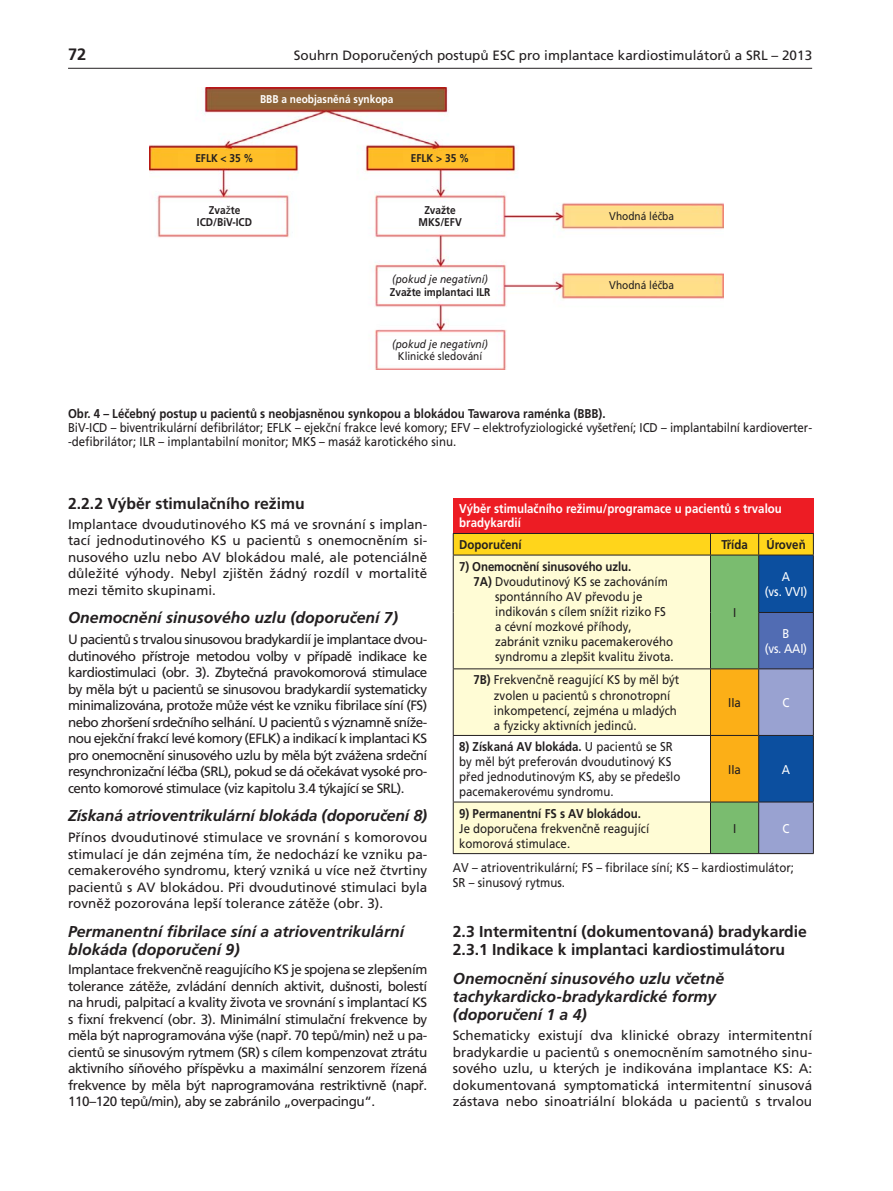
<style>
.page{position:relative;width:893px;height:1191px;background:#fff}
.page>*{position:absolute;margin:0;border:0;box-sizing:border-box;transform-origin:0 0}
.t1{font:700 16.5px "Frutiger CE";color:#231f20}
.t2{font:italic 700 15.75px/18px "Frutiger CE";color:#231f20}
.t3{font:700 15.75px/18px "Frutiger CE";color:#231f20}
.t4{font:13.5px/16.5px "Frutiger CE";color:#231f20;text-align:justify}
.t5{font:12.75px/15px "Frutiger CE";color:#231f20;scale:.9 1}
.t6{font:700 12.75px "Frutiger CE";color:#231f20;scale:.9 1}
.t7{font:700 12.75px/14.2px "Frutiger CE";color:#fff;scale:.9 1}
.t8{font:12.75px/15px "Frutiger CE";letter-spacing:-.01em;color:#fff;text-align:center;scale:.9 1}
.t9{font:700 11.25px/12.8px "Frutiger CE";color:#231f20;text-align:center;scale:.9 1}
.t10{font:11.25px "Frutiger CE";color:#231f20;scale:.9 1}
.t11{font:italic 11.25px "Frutiger CE";color:#231f20;scale:.9 1}
.t12{font:700 11.25px "Frutiger CE";color:#fff;scale:.9 1}
.s1{font-weight:400}
.s2{font-weight:700}
</style>
<div class="page">
<hr style="left:68px;top:68px;width:744px;height:1px;background:#231f20">
<img style="left:150px;top:88px;width:573px;height:281px">
<div style="left:453px;top:498px;width:360px;height:35px;background:#ed1c24"></div>
<hr style="left:453px;top:853px;width:361px;height:1px;background:#231f20">
<svg style="left:453px;top:533px;width:361px;height:320px;background:#d9dab5"></svg>
<hr style="left:453px;top:555px;width:1px;height:57px;background:#231f20">
<hr style="left:453px;top:612px;width:1px;height:56px;background:#231f20">
<hr style="left:813px;top:555px;width:1px;height:57px;background:#231f20">
<hr style="left:813px;top:613px;width:1px;height:55px;background:#231f20">
<hr style="left:453px;top:669px;width:1px;height:66px;background:#231f20">
<hr style="left:813px;top:669px;width:1px;height:66px;background:#231f20">
<hr style="left:453px;top:736px;width:1px;height:65px;background:#231f20">
<hr style="left:813px;top:736px;width:1px;height:65px;background:#231f20">
<hr style="left:453px;top:802px;width:1px;height:51px;background:#231f20">
<hr style="left:813px;top:802px;width:1px;height:51px;background:#231f20">
<p class="t1" style="left:68px;top:47px;width:20px">72</p>
<p class="t4" style="left:294px;top:48px;width:520px">Souhrn Doporučených postupů ESC pro implantace kardiostimulátorů a SRL – 2013</p>
<p class="t12" style="left:260px;top:95px;width:150px">BBB a neobjasněná synkopa</p>
<p class="t9" style="left:195px;top:152px;width:66px">EFLK &lt; 35 %</p>
<p class="t9" style="left:411px;top:152px;width:66px">EFLK &gt; 35 %</p>
<p class="t9" style="left:197px;top:204px;width:63px">Zva<span class="s1">ž</span>te<br>ICD/BiV-ICD</p>
<p class="t9" style="left:418px;top:204px;width:50px">Zvažte<br>MKS/EFV</p>
<p class="t10" style="left:609px;top:212px;width:73px">Vhodná léčba</p>
<p class="t11" style="left:392px;top:275px;width:108px">(pokud je negativní)</p>
<p class="t9" style="left:390px;top:286px;width:113px">Zvažte implantaci ILR</p>
<p class="t11" style="left:392px;top:340px;width:108px">(pokud je negativní)</p>
<p class="t10" style="left:398px;top:352px;width:95px">Klinické sledování</p>
<p class="t10" style="left:609px;top:281px;width:73px">Vhodná léčba</p>
<p class="t6" style="left:68px;top:408px;width:599px">Obr. 4 – Léčebný postup u pacientů s neobjasněnou synkopou a blokádou Tawarova raménka (BBB).</p>
<p class="t5" style="left:68px;top:422px;width:828px;line-height:14.2px">BiV-ICD – biventrikulární defibrilátor; EFLK – ejekční frakce levé komory; EFV – elektrofyziologické vyšetření; ICD – implantabilní kardioverter--defibrilátor; ILR – implantabilní monitor; MKS – masáž karotického sinu.</p>
<p class="t3" style="left:68px;top:496px;width:238px">2.2.2 Výběr stimulačního režimu</p>
<p class="t4" style="left:68px;top:517px;width:361px">Implantace dvoudutinového KS má ve srovnání s implan&shy;tací jednodutinového KS u pacientů s onemocněním si&shy;nusového uzlu nebo AV blokádou malé, ale potenciálně důležité výhody. Nebyl zjištěn žádný rozdíl v mortalitě mezi těmito skupinami.</p>
<p class="t2" style="left:68px;top:610px;width:331px">Onemocnění sinusového uzlu (doporučení 7)</p>
<p class="t4" style="left:68px;top:632px;width:361px">U pacientů s trvalou sinusovou bradykardií je implantace dvou&shy;dutinového přístroje metodou volby v případě indikace ke kardiostimulaci (obr. 3). Zbytečná pravokomorová stimulace by měla být u pacientů se sinusovou bradykardií systematicky minimalizována, protože může vést ke vzniku fibrilace síní (FS) nebo zhoršení srdečního selhání. U pacientů s významně sníže&shy;nou ejekční frakcí levé komory (EFLK) a indikací k implantaci KS pro onemocnění sinusového uzlu by měla být zvážena srdeční resynchronizační léčba (SRL), pokud se dá očekávat vysoké pro&shy;cento komorové stimulace (viz kapitolu 3.4 týkající se SRL).</p>
<p class="t2" style="left:68px;top:808px;width:361px">Získaná atrioventrikulární blokáda (doporučení 8)</p>
<p class="t4" style="left:68px;top:830px;width:361px">Přínos dvoudutinové stimulace ve srovnání s komorovou stimulací je dán zejména tím, že nedochází ke vzniku pa&shy;cemakerového syndromu, který vzniká u více než čtvrtiny pacientů s AV blokádou. Při dvoudutinové stimulaci byla rovněž pozorována lepší tolerance zátěže (obr. 3).</p>
<p class="t2" style="left:68px;top:923px;width:338px">Permanentní fibrilace síní a atrioventrikulární blokáda (doporučení 9)</p>
<p class="t4" style="left:68px;top:962px;width:361px">Implantace frekvenčně reagujícího KS je spojena se zlepšením tolerance zátěže, zvládání denních aktivit, dušnosti, bolestí na hrudi, palpitací a kvality života ve srovnání s implantací KS s fixní frekvencí (obr. 3). Minimální stimulační frekvence by měla být naprogramována výše (např. 70 tepů/min) než u pa&shy;cientů se sinusovým rytmem (SR) s cílem kompenzovat ztrátu aktivního síňového příspěvku a maximální senzorem řízená frekvence by měla být naprogramována restriktivně (např.<br>110–120 tepů/min), aby se zabránilo „overpacingu“.</p>
<p class="t7" style="left:459px;top:502px;width:360px">Výběr stimulačního režimu/programace u pacientů s trvalou bradykardií</p>
<p class="t6" style="left:459px;top:539px;width:71px">Doporučení</p>
<p class="t6" style="left:721px;top:539px;width:31px">Třída</p>
<p class="t6" style="left:766px;top:539px;width:45px">Úroveň</p>
<p class="t6" style="left:459px;top:561px;width:193px">7) Onemocnění sinusového uzlu.</p>
<p class="t5" style="left:473px;top:575px;width:218px"><span class="s2">7A)</span> Dvoudutinový KS se zachováním</p>
<p class="t5" style="left:495px;top:590px;width:165px">spontánního AV převodu je</p>
<p class="t5" style="left:495px;top:605px;width:191px">indikován s cílem snížit riziko FS</p>
<p class="t5" style="left:495px;top:620px;width:153px">a cévní mozkové příhody,</p>
<p class="t5" style="left:495px;top:635px;width:199px">zabránit vzniku pacemakerového</p>
<p class="t5" style="left:495px;top:650px;width:200px">syndromu a zlepšit kvalitu života.</p>
<p class="t8" style="left:765px;top:570px;width:49px">A<br>(vs. VVI)</p>
<p class="t8" style="left:765px;top:627px;width:48px">B<br>(vs. AAI)</p>
<p class="t5" style="left:733px;top:606px;width:5px">I</p>
<p class="t5" style="left:494px;top:673px;width:208px;text-indent:-20px"><span class="s2">7B)</span> Frekvenčně reagující KS by měl být zvolen u pacientů s chronotropní inkompetencí, zejména u mladých a fyzicky aktivních jedinců.</p>
<p class="t5" style="left:459px;top:740px;width:247px"><span class="s2">8) Získaná AV blokáda.</span> U pacientů se SR by měl být preferován dvoudutinový KS před jednodutinovým KS, aby se předešlo pacemakerovému syndromu.</p>
<p class="t5" style="left:728px;top:696px;width:16px">IIa</p>
<p class="t8" style="left:783px;top:696px;width:9px">C</p>
<p class="t5" style="left:728px;top:763px;width:16px">IIa</p>
<p class="t8" style="left:782px;top:763px;width:11px">A</p>
<p class="t6" style="left:459px;top:808px;width:203px">9) Permanentní FS s AV blokádou.</p>
<p class="t5" style="left:459px;top:822px;width:213px">Je doporučena frekvenčně reagující komorová stimulace.</p>
<p class="t5" style="left:733px;top:822px;width:5px">I</p>
<p class="t8" style="left:783px;top:822px;width:9px">C</p>
<p class="t5" style="left:453px;top:860px;width:381px">AV – atrioventrikulární; FS – fibrilace síní; KS – kardiostimulátor;<br>SR – sinusový rytmus.</p>
<p class="t3" style="left:453px;top:923px;width:356px">2.3 Intermitentní (dokumentovaná) bradykardie<br>2.3.1 Indikace k implantaci kardiostimulátoru</p>
<p class="t2" style="left:453px;top:970px;width:273px">Onemocnění sinusového uzlu včetně tachykardicko-bradykardické formy (doporučení 1 a 4)</p>
<p class="t4" style="left:453px;top:1028px;width:361px">Schematicky existují dva klinické obrazy intermitentní bradykardie u pacientů s onemocněním samotného sinu&shy;sového uzlu, u kterých je indikována implantace KS: A: dokumentovaná symptomatická intermitentní sinusová zástava nebo sinoatriální blokáda u pacientů s trvalou</p>
</div>
